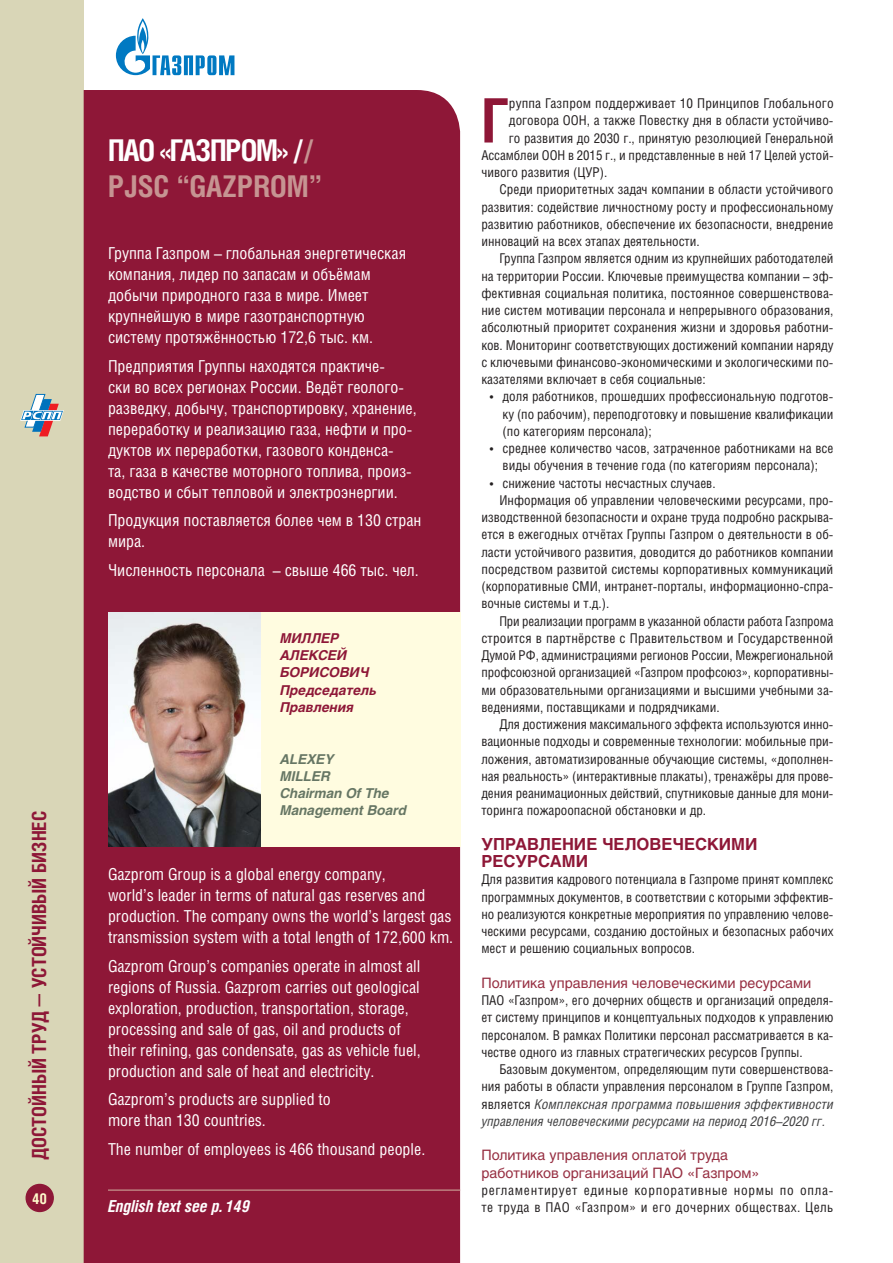
<style>
.page{position:relative;width:893px;height:1263px;background:#fff}
.page>*{position:absolute;margin:0;border:0;box-sizing:border-box;transform-origin:0 0}
._1_para_txt{font:700 61.35px "Helios Cond C";color:#8e1737}
.company_name{font:700 30px/36px "Helios Cond C";color:#c69492}
.t1{font:700 19.5px "Helios Cond C";color:#8e1737}
.vrez{font:16.5px/21px "Helios Cond C";color:#fff}
.subhead{font:700 16.5px/17.2px "Helios C";color:#8e1737}
.vrez-2{font:italic 700 16.5px "Helios Cond C";color:#fff}
.t2{font:700 15px "Helios Cond C";color:#fffbcc}
.subhead_2{font:14.25px/17.2px "Helios C";color:#972f42}
.txt{font:13.5px/17.2px "Helios Cond C";color:#231f20;text-align:justify}
.txt_no_intent{font:13.5px/17.2px "Helios Cond C";color:#231f20;text-align:justify}
._1_para_txt-2{font:13.5px "Helios Cond C";color:#231f20}
.txt_no_intent-2{font:13.5px/17.2px "Helios Cond C";letter-spacing:.05em;color:#231f20}
.photo{font:italic 700 13.5px/17.2px "Helios C";color:#8e1737}
.photo-2{font:italic 700 13.5px/17.2px "Helios C";color:#667664}
.s1{color:#fff}
.s2{font-style:italic;color:#3e3e3f}
</style>
<div class="page">
<div style="left:0;top:0;width:84px;height:1263px;background:#d9d6b7"></div>
<svg style="left:20px;top:394px;width:44px;height:42px"></svg>
<div style="left:26px;top:1184px;width:27px;height:27px;background:#8e1737;border-radius:50%"></div>
<div style="left:26px;top:1184px;width:28px;height:28px;border:1px solid #8e1737;border-radius:50%"></div>
<div style="left:84px;top:90px;width:376px;height:1173px;background:#8e1737"></div>
<div style="left:108px;top:612px;width:352px;height:234px;background:#fffce0"></div>
<img style="left:108px;top:612px;width:152px;height:234px">
<hr style="left:108px;top:1189px;width:352px;height:2px;background:#bc7f7f">
<svg style="left:116px;top:18px;width:118px;height:57px"></svg>
<h3 class="t1" style="left:27px;top:1160px;width:351px;rotate:-90deg">ДОСТОЙНЫЙ ТРУД — УСТОЙЧИВЫЙ БИЗНЕС</h3>
<p class="t2" style="left:32px;top:1189px;width:16px">40</p>
<p class="company_name" style="left:108px;top:131px;width:215px"><span class="s1">ПАО «ГАЗПРОМ» /</span>/<br>PJSC “GAZPROM”</p>
<p class="vrez" style="left:108px;top:242px;width:300px">Группа Газпром – глобальная энергетическая компания, лидер по запасам и объёмам добычи природного газа в мире. Имеет крупнейшую в мире газотранспортную систему протяжённостью 172,6 тыс. км.</p>
<p class="vrez" style="left:108px;top:355px;width:310px">Предприятия Группы находятся практиче-<br>ски во всех регионах России. Ведёт геолого&shy;разведку, добычу, транспортировку, хранение, переработку и реализацию газа, нефти и про&shy;дуктов их переработки, газового конденса-<br>та, газа в качестве моторного топлива, произ&shy;водство и сбыт тепловой и электроэнергии.</p>
<p class="vrez" style="left:108px;top:509px;width:315px">Продукция поставляется более чем в 130 стран мира.</p>
<p class="vrez" style="left:108px;top:559px;width:312px">Численность персонала – свыше 466 тыс. чел.</p>
<p class="photo" style="left:280px;top:629px;width:61px">МИЛЛЕР</p>
<p class="photo" style="left:280px;top:647px;width:68px">АЛЕКСЕЙ</p>
<p class="photo" style="left:280px;top:664px;width:91px">БОРИСОВИЧ</p>
<p class="photo" style="left:280px;top:681px;width:98px">Председатель<br>Правления</p>
<p class="photo-2" style="left:280px;top:750px;width:56px">ALEXEY<br>MILLER</p>
<p class="photo-2" style="left:280px;top:785px;width:128px">Chairman Of The<br>Management Board</p>
<p class="vrez" style="left:108px;top:863px;width:347px">Gazprom Group is a global energy company,<br>world’s leader in terms of natural gas reserves and production. The company owns the world’s largest gas transmission system with a total length of 172,600 km.</p>
<p class="vrez" style="left:108px;top:955px;width:314px">Gazprom Group’s companies operate in almost all regions of Russia. Gazprom carries out geological exploration, production, transportation, storage, processing and sale of gas, oil and products of their refining, gas condensate, gas as vehicle fuel, production and sale of heat and electricity.</p>
<p class="vrez" style="left:108px;top:1088px;width:224px">Gazprom’s products are supplied to more than 130 countries.</p>
<p class="vrez" style="left:108px;top:1138px;width:319px">The number of employees is 466 thousand people.</p>
<p class="vrez-2" style="left:108px;top:1196px;width:143px">English text see p. 149</p>
<p class="_1_para_txt" style="left:481px;top:84px;width:29px">Г</p>
<p class="_1_para_txt-2" style="left:509px;top:95px;width:326px">руппа Газпром поддерживает 10 Принципов Глобального</p>
<p class="_1_para_txt-2" style="left:509px;top:112px;width:326px">договора ООН, а также Повестку дня в области устойчиво-</p>
<p class="_1_para_txt-2" style="left:509px;top:130px;width:326px">го развития до 2030 г., принятую резолюцией Генеральной</p>
<p class="_1_para_txt-2" style="left:481px;top:147px;width:354px">Ассамблеи ООН в 2015 г., и представленные в ней 17 Целей устой-</p>
<p class="_1_para_txt-2" style="left:481px;top:164px;width:127px">чивого развития (ЦУР).</p>
<p class="txt" style="left:481px;top:181px;width:354px;text-indent:18px">Среди приоритетных задач компании в области устойчивого развития: содействие личностному росту и профессиональному развитию работников, обеспечение их безопасности, внедрение инноваций на всех этапах деятельности.</p>
<p class="txt" style="left:481px;top:250px;width:354px;text-indent:18px">Группа Газпром является одним из крупнейших работодателей на территории России. Ключевые преимущества компании – эф&shy;фективная социальная политика, постоянное совершенствова&shy;ние систем мотивации персонала и непрерывного образования, абсолютный приоритет сохранения жизни и здоровья работни&shy;ков. Мониторинг соответствующих достижений компании наряду с ключевыми финансово-экономическими и экологическими по&shy;казателями включает в себя социальные:</p>
<p class="txt" style="left:503px;top:388px;width:332px;text-indent:-13px">• доля работников, прошедших профессиональную подготов&shy;ку (по рабочим), переподготовку и повышение квалификации (по категориям персонала);</p>
<p class="txt" style="left:490px;top:439px;width:345px;text-align:center">• среднее количество часов, затраченное работниками на все виды обучения в течение года (по категориям персонала);</p>
<p class="txt" style="left:490px;top:474px;width:227px">• снижение частоты несчастных случаев.</p>
<p class="txt" style="left:481px;top:491px;width:354px;text-indent:18px">Информация об управлении человеческими ресурсами, про&shy;изводственной безопасности и охране труда подробно раскрыва&shy;ется в ежегодных отчётах Группы Газпром о деятельности в об&shy;ласти устойчивого развития, доводится до работников компании посредством развитой системы корпоративных коммуникаций (корпоративные СМИ, интранет-порталы, информационно-спра&shy;вочные системы и т.д.).</p>
<p class="txt" style="left:481px;top:612px;width:354px;text-indent:18px">При реализации программ в указанной области работа Газпрома строится в партнёрстве с Правительством и Государственной Думой РФ, администрациями регионов России, Межрегиональной профсоюзной организацией «Газпром профсоюз», корпоративны&shy;ми образовательными организациями и высшими учебными за&shy;ведениями, поставщиками и подрядчиками.</p>
<p class="txt" style="left:481px;top:715px;width:354px;text-indent:18px">Для достижения максимального эффекта используются инно&shy;вационные подходы и современные технологии: мобильные при&shy;ложения, автоматизированные обучающие системы, «дополнен&shy;ная реальность» (интерактивные плакаты), тренажёры для прове&shy;дения реанимационных действий, спутниковые данные для мони&shy;торинга пожароопасной обстановки и др.</p>
<p class="subhead" style="left:481px;top:835px;width:278px">УПРАВЛЕНИЕ ЧЕЛОВЕЧЕСКИМИ<br>РЕСУРСАМИ</p>
<p class="txt_no_intent" style="left:481px;top:871px;width:354px">Для развития кадрового потенциала в Газпроме принят комплекс программных документов, в соответствии с которыми эффектив&shy;но реализуются конкретные мероприятия по управлению челове&shy;ческими ресурсами, созданию достойных и безопасных рабочих мест и решению социальных вопросов.</p>
<p class="subhead_2" style="left:481px;top:974px;width:332px">Политика управления человеческими ресурсами</p>
<p class="txt_no_intent" style="left:481px;top:991px;width:354px">ПАО «Газпром», его дочерних обществ и организаций определя&shy;ет систему принципов и концептуальных подходов к управлению персоналом. В рамках Политики персонал рассматривается в ка&shy;честве одного из главных стратегических ресурсов Группы.</p>
<p class="txt" style="left:481px;top:1060px;width:354px;text-indent:18px">Базовым документом, определяющим пути совершенствова&shy;ния работы в области управления персоналом в Группе Газпром, является <span class="s2">Комплексная программа повышения эффективности управления человеческими ресурсами на период 2016–2020 гг.</span></p>
<p class="subhead_2" style="left:481px;top:1146px;width:280px">Политика управления оплатой труда работников организаций ПАО «Газпром»</p>
<p class="txt_no_intent-2" style="left:481px;top:1181px;width:354px">регламентирует единые корпоративные нормы по опла&shy;те труда в ПАО «Газпром» и его дочерних обществах. Цель</p>
</div>
